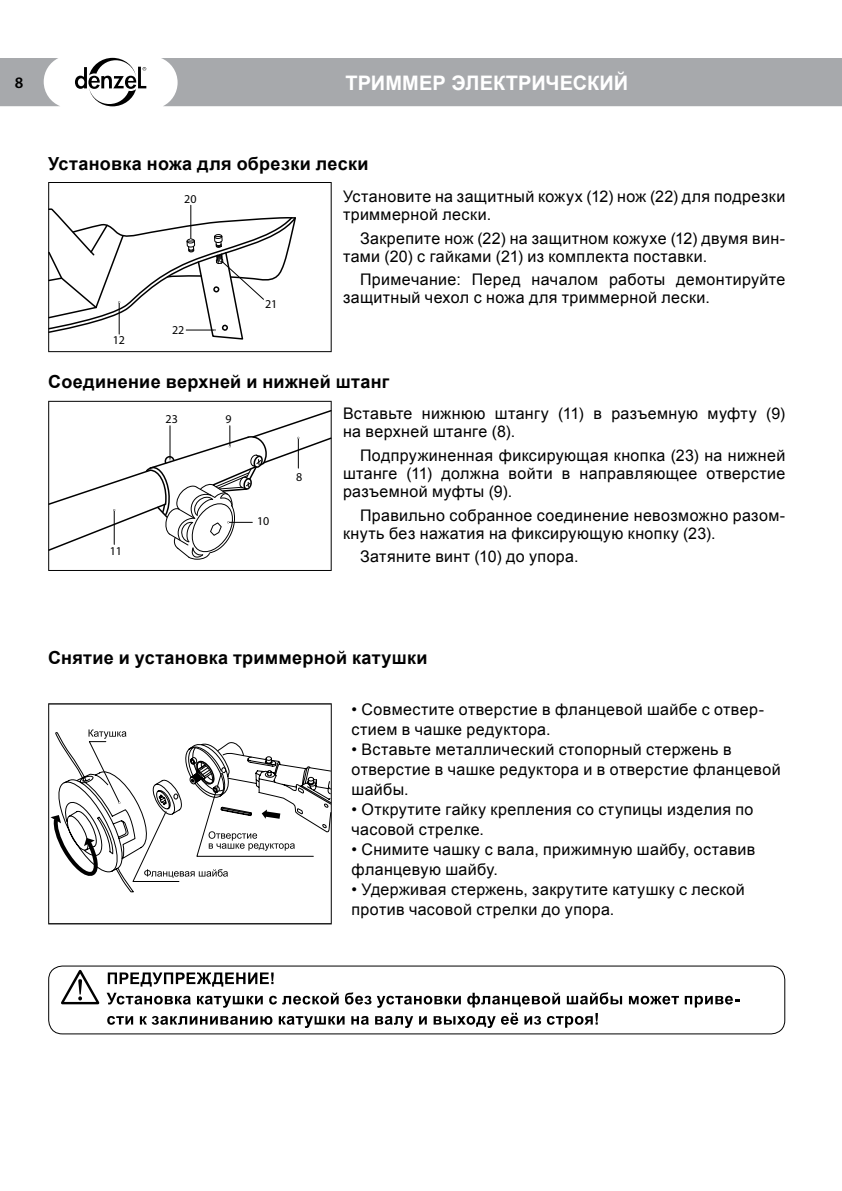
<style>
.page{position:relative;width:842px;height:1191px;background:#fff}
.page>*{position:absolute;margin:0;border:0;box-sizing:border-box;transform-origin:0 0}
.t1{font:700 20px "Arial";letter-spacing:.005em;color:#fff}
.t2{font:700 18px "Arial";letter-spacing:.015em;color:#000}
.t3{font:16px/18px "Arial";letter-spacing:.025em;color:#000}
.t4{font:600 16px "Myriad Pro";color:#000}
.t5{font:12px "Myriad Pro";color:#000}
.t6{font:11.8px "Myriad Pro";color:#000}
</style>
<div class="page">
<div style="left:161px;top:58px;width:681px;height:48px;background:#a7a9ac"></div>
<svg style="left:0;top:58px;width:60px;height:48px"></svg>
<svg style="left:75px;top:58px;width:71px;height:48px"></svg>
<svg style="left:48px;top:182px;width:284px;height:170px"></svg>
<hr style="left:190px;top:205px;width:1px;height:35px;background:#000">
<svg style="left:48px;top:208px;width:249px;height:132px"></svg>
<svg style="left:48px;top:401px;width:284px;height:170px"></svg>
<svg style="left:48px;top:409px;width:284px;height:151px"></svg>
<svg style="left:48px;top:703px;width:284px;height:221px"></svg>
<svg style="left:61px;top:970px;width:38px;height:34px"></svg>
<svg style="left:108px;top:972px;width:166px;height:14px"></svg>
<svg style="left:629px;top:995px;width:50px;height:9px"></svg>
<svg style="left:685px;top:995px;width:54px;height:12px"></svg>
<svg style="left:107px;top:992px;width:515px;height:36px"></svg>
<div style="left:48px;top:965px;width:737px;height:69px;border:1px solid #000;border-radius:14px"></div>
<p class="t4" style="left:15px;top:72px;width:10px">8</p>
<p class="t1" style="left:345px;top:70px;width:175px">ТРИММЕР электри</p>
<p class="t1" style="left:545px;top:70px;width:84px">ческий</p>
<p class="t2" style="left:48px;top:152px;width:322px">Установка ножа для обрезки лески</p>
<p class="t5" style="left:184px;top:192px;width:14px">20</p>
<p class="t3" style="left:343px;top:187px;width:444px">Установите на защитный кожух (12) нож (22) для подрезки триммерной лески.</p>
<p class="t3" style="left:343px;top:229px;width:444px;text-indent:17px">Закрепите нож (22) на защитном кожухе (12) двумя вин&shy;тами (20) с гайками (21) из комплекта поставки.</p>
<p class="t3" style="left:343px;top:271px;width:444px;text-indent:17px">Примечание: Перед началом работы демонтируйте защитный чехол с ножа для триммерной лески.</p>
<p class="t5" style="left:265px;top:296px;width:14px">21</p>
<p class="t5" style="left:113px;top:333px;width:14px">12</p>
<p class="t5" style="left:172px;top:323px;width:14px">22</p>
<p class="t2" style="left:48px;top:370px;width:343px">Соединение верхней и нижней штанг</p>
<p class="t5" style="left:166px;top:411px;width:14px">23</p>
<p class="t6" style="left:225px;top:411px;width:8px">9</p>
<p class="t3" style="left:343px;top:405px;width:444px">Вставьте нижнюю штангу (11) в разъемную муфту (9) на верхней штанге (8).</p>
<p class="t3" style="left:343px;top:446px;width:444px;text-align:justify;text-indent:17px">Подпружиненная фиксирующая кнопка (23) на нижней штанге (11) должна войти в направляющее отверстие разъемной муфты (9).</p>
<p class="t3" style="left:343px;top:506px;width:444px;text-indent:17px">Правильно собранное соединение невозможно разом&shy;кнуть без нажатия на фиксирующую кнопку (23).</p>
<p class="t3" style="left:360px;top:548px;width:220px">Затяните винт (10) до упора.</p>
<p class="t5" style="left:296px;top:470px;width:8px">8</p>
<p class="t5" style="left:257px;top:513px;width:14px">10</p>
<p class="t5" style="left:110px;top:543px;width:14px">11</p>
<p class="t2" style="left:48px;top:645px;width:381px">Снятие и установка триммерной катушки</p>
<p class="t3" style="left:351px;top:699px;width:414px;line-height:20px">• Совместите отверстие в фланцевой шайбе с отвер&shy;стием в чашке редуктора.</p>
<p class="t3" style="left:351px;top:739px;width:431px;line-height:20px">• Вставьте металлический стопорный стержень в отверстие в чашке редуктора и в отверстие фланцевой шайбы.</p>
<p class="t3" style="left:351px;top:799px;width:403px;line-height:20px">• Открутите гайку крепления со ступицы изделия по часовой стрелке.</p>
<p class="t3" style="left:351px;top:839px;width:405px;line-height:20px">• Снимите чашку с вала, прижимную шайбу, оставив фланцевую шайбу.</p>
<p class="t3" style="left:351px;top:879px;width:395px;line-height:20px">• Удерживая стержень, закрутите катушку с леской против часовой стрелки до упора.</p>
</div>
